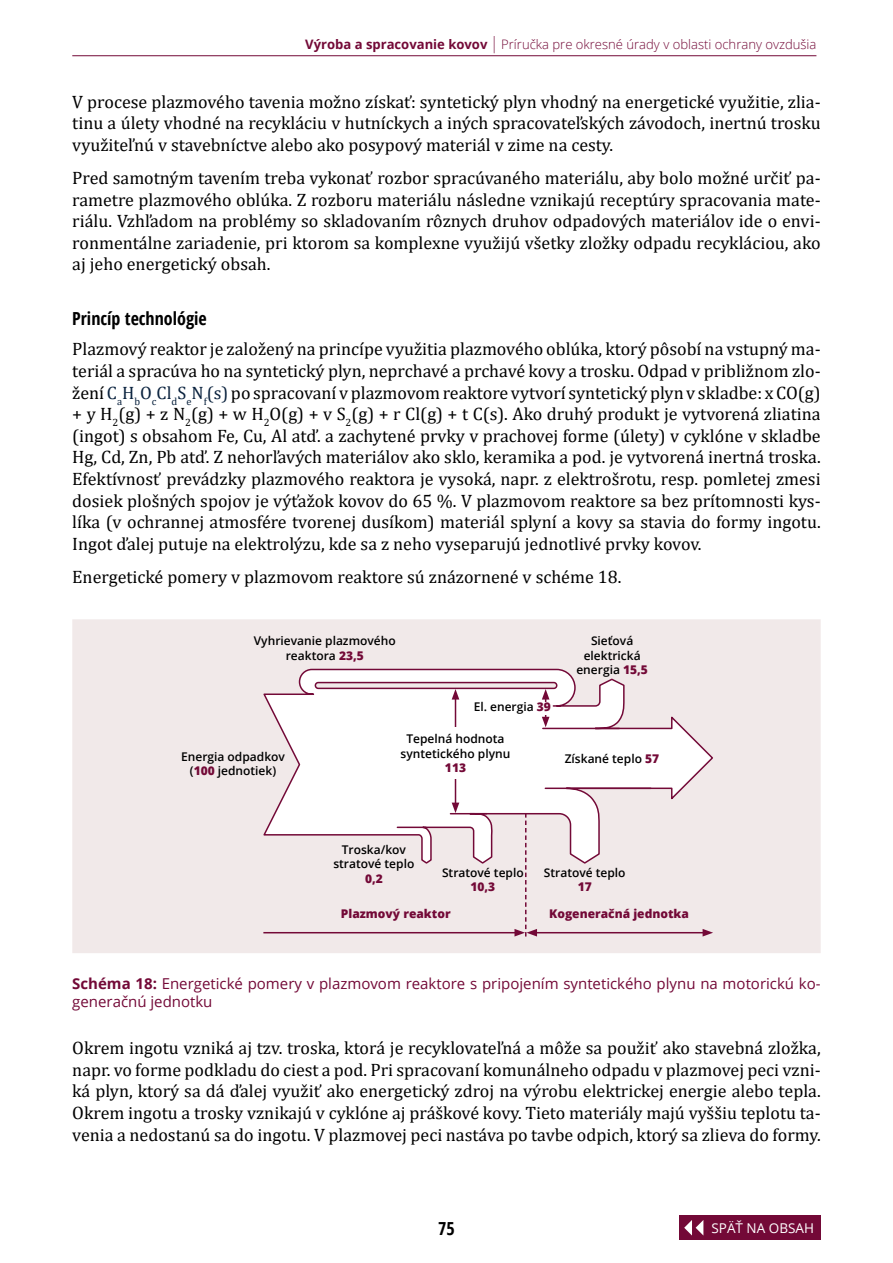
<style>
.page{position:relative;width:893px;height:1263px;background:#fff}
.page>*{position:absolute;margin:0;border:0;box-sizing:border-box;transform-origin:0 0}
.Prvý_odstavec{font:18px/21.6px "Cambria";color:#000;text-align:justify}
.Podnadpis_3{font:700 condensed 18px "Open Sans";color:#000}
.obr{font:15px/18px "Open Sans";color:#730937}
.t1{font:13.5px "Open Sans";color:#fff}
.t2{font:300 13.05px "Open Sans";color:#730937}
.t3{font:600 12px/14.4px "Open Sans";color:#000;text-align:center}
.t4{font:800 12px "Open Sans";color:#730937}
.s1{font-weight:700}
.s2{font-size:16.95px}
.s3{color:#0a223e}
.s4{font-weight:800;color:#730937}
</style>
<div class="page">
<hr style="left:72px;top:55px;width:744px;height:1px;background:#730937">
<div style="left:679px;top:1215px;width:142px;height:25px;background:#730937"></div>
<svg style="left:684px;top:1220px;width:19px;height:15px"></svg>
<svg style="left:72px;top:619px;width:749px;height:334px"></svg>
<p class="t2" style="left:305px;top:36px;width:513px"><span class="s1">Výroba a spracovanie kovov</span> <span class="s2">|</span> Príručka pre okresné úrady v oblasti ochrany ovzdušia</p>
<p class="Prvý_odstavec" style="left:72px;top:91px;width:750px">V procese plazmového tavenia možno získať: syntetický plyn vhodný na energetické využitie, zlia&shy;tinu a úlety vhodné na recykláciu v hutníckych a iných spracovateľských závodoch, inertnú trosku využiteľnú v stavebníctve alebo ako posypový materiál v zime na cesty.</p>
<p class="Prvý_odstavec" style="left:72px;top:167px;width:750px">Pred samotným tavením treba vykonať rozbor spracúvaného materiálu, aby bolo možné určiť pa&shy;rametre plazmového oblúka. Z rozboru materiálu následne vznikajú receptúry spracovania mate&shy;riálu. Vzhľadom na problémy so skladovaním rôznych druhov odpadových materiálov ide o envi&shy;ronmentálne zariadenie, pri ktorom sa komplexne využijú všetky zložky odpadu recykláciou, ako aj jeho energetický obsah.</p>
<p class="Podnadpis_3" style="left:72px;top:306px;width:136px">Princíp technológie</p>
<p class="Prvý_odstavec" style="left:72px;top:338px;width:750px">Plazmový reaktor je založený na princípe využitia plazmového oblúka, ktorý pôsobí na vstupný ma&shy;teriál a spracúva ho na syntetický plyn, neprchavé a prchavé kovy a trosku. Odpad v približnom zlo&shy;žení <span class="s3">C</span><sub>a</sub><span class="s3">H</span><sub>b</sub><span class="s3">O</span><sub>c</sub><span class="s3">Cl</span><sub>d</sub><span class="s3">S</span><sub>e</sub><span class="s3">N</span><sub>f</sub><span class="s3">(s)</span> po spracovaní v plazmovom reaktore vytvorí syntetický plyn v skladbe: x CO(g) + y H<sub>2</sub>(g) + z N<sub>2</sub>(g) + w H<sub>2</sub>O(g) + v S<sub>2</sub>(g) + r Cl(g) + t C(s). Ako druhý produkt je vytvorená zliatina (ingot) s obsahom Fe, Cu, Al atď. a zachytené prvky v prachovej forme (úlety) v cyklóne v skladbe Hg, Cd, Zn, Pb atď. Z nehorľavých materiálov ako sklo, keramika a pod. je vytvorená inertná troska.<br>Efektívnosť prevádzky plazmového reaktora je vysoká, napr. z elektrošrotu, resp. pomletej zmesi dosiek plošných spojov je výťažok kovov do 65 %. V plazmovom reaktore sa bez prítomnosti kys&shy;líka (v ochrannej atmosfére tvorenej dusíkom) materiál splyní a kovy sa stavia do formy ingotu.<br>Ingot ďalej putuje na elektrolýzu, kde sa z neho vyseparujú jednotlivé prvky kovov.</p>
<p class="Prvý_odstavec" style="left:72px;top:566px;width:551px">Energetické pomery v plazmovom reaktore sú znázornené v schéme 18.</p>
<p class="t3" style="left:254px;top:633px;width:143px">Vyhrievanie plazmového reaktora <span class="s4">23,5</span></p>
<p class="t3" style="left:181px;top:749px;width:105px">Energia odpadkov (<span class="s4">100</span> jednotiek)</p>
<p class="t3" style="left:474px;top:699px;width:79px">El. energia <span class="s4">39</span></p>
<p class="t3" style="left:401px;top:731px;width:111px">Tepelná hodnota syntetického plynu<br><span class="s4">113</span></p>
<p class="t3" style="left:576px;top:633px;width:73px">Sieťová elektrická energia <span class="s4">15,5</span></p>
<p class="t3" style="left:565px;top:751px;width:96px">Získané teplo <span class="s4">57</span></p>
<p class="t3" style="left:333px;top:842px;width:82px">Troska/kov stratové teplo<br><span class="s4">0,2</span></p>
<p class="t3" style="left:442px;top:865px;width:83px">Stratové teplo<br><span class="s4">10,3</span></p>
<p class="t3" style="left:544px;top:865px;width:83px">Stratové teplo<br><span class="s4">17</span></p>
<p class="t4" style="left:341px;top:904px;width:111px">Plazmový reaktor</p>
<p class="t4" style="left:549px;top:904px;width:141px">Kogeneračná jednotka</p>
<p class="obr" style="left:72px;top:974px;width:750px"><span class="s1">Schéma 18:</span> Energetické pomery v plazmovom reaktore s pripojením syntetického plynu na motorickú ko&shy;generačnú jednotku</p>
<p class="Prvý_odstavec" style="left:72px;top:1037px;width:750px">Okrem ingotu vzniká aj tzv. troska, ktorá je recyklovateľná a môže sa použiť ako stavebná zložka, napr. vo forme podkladu do ciest a pod. Pri spracovaní komunálneho odpadu v plazmovej peci vzni&shy;ká plyn, ktorý sa dá ďalej využiť ako energetický zdroj na výrobu elektrickej energie alebo tepla.<br>Okrem ingotu a trosky vznikajú v cyklóne aj práškové kovy. Tieto materiály majú vyššiu teplotu ta&shy;venia a nedostanú sa do ingotu. V plazmovej peci nastáva po tavbe odpich, ktorý sa zlieva do formy.</p>
<p class="Podnadpis_3" style="left:438px;top:1216px;width:18px">75</p>
<p class="t1" style="left:711px;top:1219px;width:104px">SPÄŤ NA OBSAH</p>
</div>
